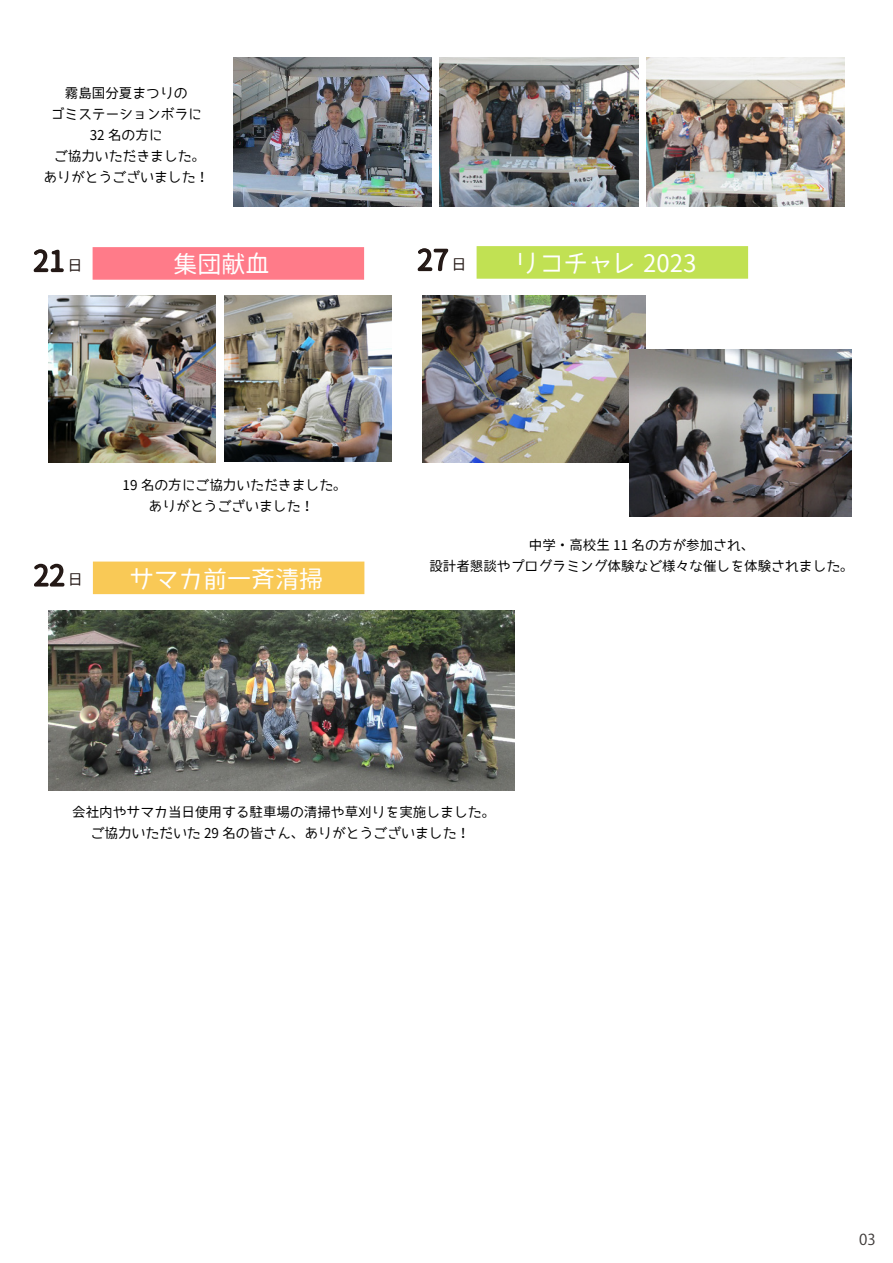
<style>
.page{position:relative;width:893px;height:1263px;background:#fff}
.page>*{position:absolute;margin:0;border:0;box-sizing:border-box;transform-origin:0 0}
.t1{font:28.5px "Yasashisa Plus Gothic L";color:#231815}
.t2{font:24px "Yasashisa Plus Gothic L";color:#fff}
.t3{font:15px "Koz Go Pro Regular 90 ms RKSJ H";color:#3e3a39}
.t4{font:13.5px/21px "Yasashisa Plus Gothic L";color:#000;text-align:center}
.s1{font-size:15px}
</style>
<div class="page">
<img style="left:646px;top:57px;width:199px;height:149px">
<img style="left:423px;top:295px;width:222px;height:167px">
<img style="left:629px;top:350px;width:223px;height:167px">
<img style="left:440px;top:57px;width:198px;height:149px">
<img style="left:233px;top:57px;width:199px;height:149px">
<div style="left:93px;top:247px;width:271px;height:33px;background:#ff7b89;border:2px solid #ff7b89"></div>
<svg style="left:33px;top:249px;width:31px;height:24px"></svg>
<div style="left:93px;top:561px;width:271px;height:33px;background:#f9c956;border:2px solid #f9c956"></div>
<svg style="left:34px;top:563px;width:31px;height:24px"></svg>
<img style="left:48px;top:611px;width:466px;height:180px">
<img style="left:48px;top:295px;width:167px;height:167px">
<img style="left:225px;top:295px;width:166px;height:166px">
<div style="left:477px;top:246px;width:271px;height:33px;background:#c1e153;border:2px solid #c1e153"></div>
<svg style="left:417px;top:248px;width:32px;height:76px"></svg>
<p class="t4" style="left:43px;top:82px;width:167px">霧島国分夏まつりの<br>ゴミステーションボラに<br>32 名の方に<br>ご協力いただきました。ありがとうございました！</p>
<h1 class="t1" style="left:33px;top:240px;width:51px">21<span class="s1">日</span></h1>
<h2 class="t2" style="left:173px;top:247px;width:97px">集団献血</h2>
<h1 class="t1" style="left:417px;top:239px;width:51px">27<span class="s1">日</span></h1>
<h2 class="t2" style="left:514px;top:246px;width:184px">リコチャレ 2023</h2>
<p class="t4" style="left:123px;top:474px;width:226px">19 名の方にご協力いただきました。ありがとうございました！</p>
<h1 class="t1" style="left:34px;top:555px;width:51px">22<span class="s1">日</span></h1>
<h2 class="t2" style="left:129px;top:561px;width:195px">サマカ前一斉清掃</h2>
<p class="t4" style="left:429px;top:534px;width:426px">中学・高校生 11 名の方が参加され、<br>設計者懇談やプログラミング体験など様々な催しを体験されました。</p>
<p class="t4" style="left:72px;top:801px;width:425px">会社内やサマカ当日使用する駐車場の清掃や草刈りを実施しました。ご協力いただいた 29 名の皆さん、ありがとうございました！</p>
<p class="t3" style="left:859px;top:1231px;width:18px">03</p>
</div>
